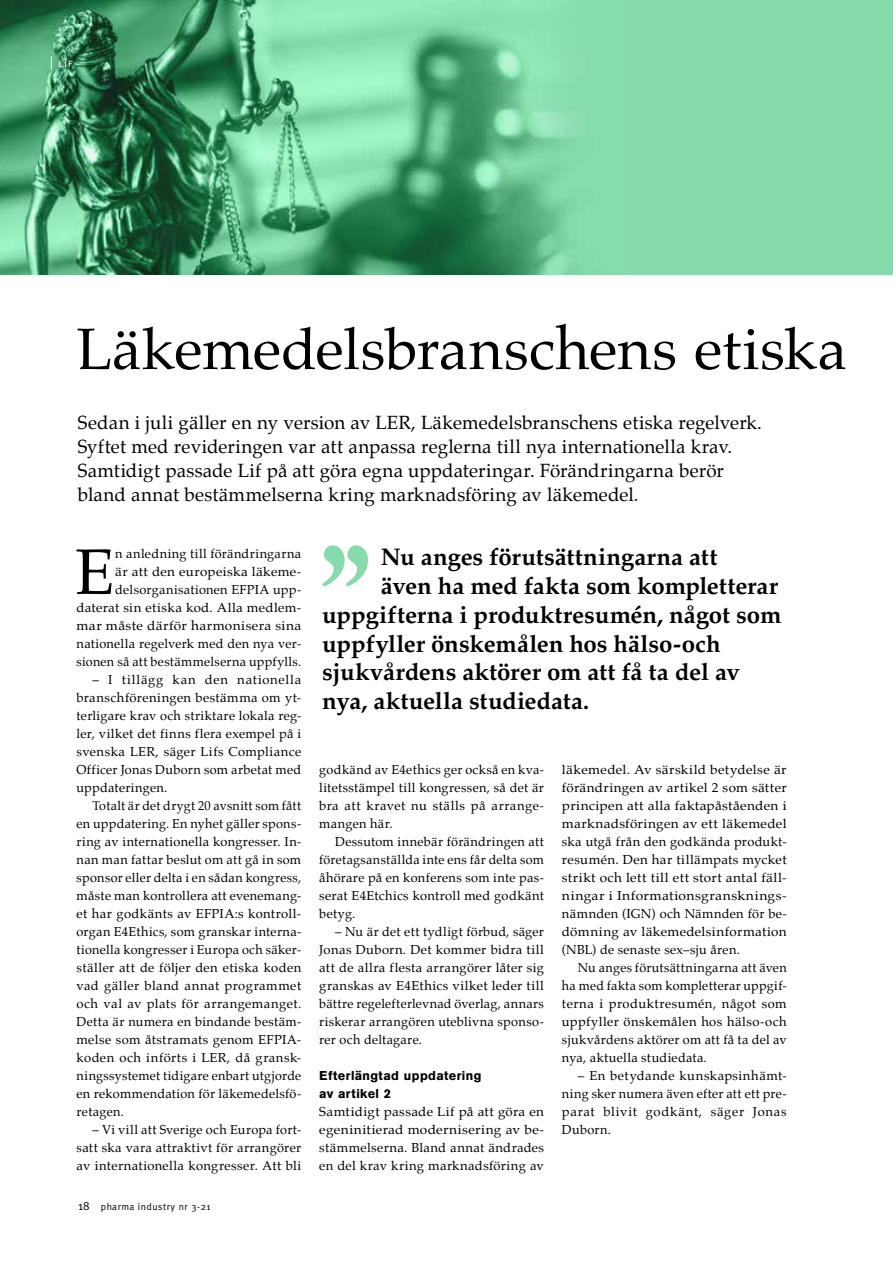
<style>
.page{position:relative;width:893px;height:1263px;background:#fff}
.page>*{position:absolute;margin:0;border:0;box-sizing:border-box;transform-origin:0 0}
.t1{font:64.35px "Palatino";color:#000}
.t2{font:58.5px "Palatino";color:#000}
.t3{font:700 24px "Palatino";letter-spacing:-.005em;color:#000}
.t4{font:18.75px/24px "Palatino";letter-spacing:.01em;color:#000}
.t5{font:13.5px/18px "A Grotesk Bld";letter-spacing:.03em;color:#000}
.t6{font:12.75px/18px "Palatino";letter-spacing:.025em;color:#000;text-align:justify}
.t7{font:12.75px/18px "Palatino";letter-spacing:.025em;color:#000;text-align:justify;scale:1.06 1}
.t8{font:12.75px/18px "Palatino";letter-spacing:.025em;color:#000;text-align:justify;scale:1.05 1}
.t9{font:12px "Meta Caps";color:#fff}
.t10{font:9.75px "Meta";letter-spacing:.055em;color:#000}
.s1{font-size:12px}
</style>
<div class="page">
<div style="left:0;top:0;width:893px;height:274px;background:#85dbac"></div>
<img style="left:0;top:0;width:571px;height:274px">
<svg style="left:51px;top:56px;width:1px;height:13px"></svg>
<svg style="left:322px;top:545px;width:46px;height:41px"></svg>
<p class="t9" style="left:58px;top:56px;width:16px">lif</p>
<h2 class="t2" style="left:77px;top:311px;width:772px">Läkemedelsbranschens etiska</h2>
<p class="t4" style="left:78px;top:413px;width:685px">Sedan i juli gäller en ny version av LER, Läkemedelsbranschens etiska regelverk.<br>Syftet med revideringen var att anpassa reglerna till nya internationella krav.<br>Samtidigt passade Lif på att göra egna uppdateringar. Förändringarna berör bland annat bestämmelserna kring marknadsföring av läkemedel.</p>
<p class="t6" style="left:77px;top:546px;width:226px;text-align:right">n anledning till förändringarna<br>är att den europeiska läkeme&shy;delsorganisationen EFPIA upp&shy;daterat sin etiska kod. Alla medlem&shy;mar måste därför harmonisera sina nationella regelverk med den nya ver&shy;sionen så att bestämmelserna uppfylls.</p>
<p class="t6" style="left:77px;top:672px;width:226px;text-indent:16px">– I tillägg kan den nationella branschföreningen bestämma om yt&shy;terligare krav och striktare lokala reg&shy;ler, vilket det finns flera exempel på i svenska LER, säger Lifs Compliance Officer Jonas Duborn som arbetat med uppdateringen.</p>
<p class="t6" style="left:77px;top:798px;width:226px;text-indent:16px">Totalt är det drygt 20 avsnitt som fått en uppdatering. En nyhet gäller spons&shy;ring av internationella kongresser. In&shy;nan man fattar beslut om att gå in som sponsor eller delta i en sådan kongress, måste man kontrollera att evenemang&shy;et har godkänts av EFPIA:s kontroll&shy;organ E4Ethics, som granskar interna&shy;tionella kongresser i Europa och säker&shy;ställer att de följer den etiska koden vad gäller bland annat programmet och val av plats för arrangemanget.<br>Detta är numera en bindande bestäm&shy;melse som åtstramats genom EFPIA&shy;koden och införts i LER, då gransk&shy;ningssystemet tidigare enbart utgjorde en rekommendation för läkemedelsfö&shy;retagen.</p>
<p class="t6" style="left:77px;top:1122px;width:226px;text-indent:16px">– Vi vill att Sverige och Europa fort&shy;satt ska vara attraktivt för arrangörer av internationella kongresser. Att bli</p>
<h1 class="t1" style="left:75px;top:530px;width:41px">E</h1>
<p class="t10" style="left:78px;top:1201px;width:134px"><span class="s1">18</span> pharma industry nr 3-21</p>
<h3 class="t3" style="left:381px;top:536px;width:338px">Nu anges förutsättningarna att</h3>
<h3 class="t3" style="left:381px;top:565px;width:399px">även ha med fakta som kompletterar</h3>
<h3 class="t3" style="left:322px;top:594px;width:460px">uppgifterna i produktresumén, något som</h3>
<h3 class="t3" style="left:322px;top:623px;width:400px">uppfyller önskemålen hos hälso-och</h3>
<h3 class="t3" style="left:322px;top:652px;width:419px">sjukvårdens aktörer om att få ta del av</h3>
<h3 class="t3" style="left:322px;top:680px;width:268px">nya, aktuella studiedata.</h3>
<p class="t6" style="left:319px;top:762px;width:226px">godkänd av E4ethics ger också en kva&shy;litetsstämpel till kongressen, så det är bra att kravet nu ställs på arrange&shy;mangen här.</p>
<p class="t6" style="left:319px;top:834px;width:226px;text-indent:16px">Dessutom innebär förändringen att företagsanställda inte ens får delta som åhörare på en konferens som inte pas&shy;serat E4Etchics kontroll med godkänt betyg.</p>
<p class="t6" style="left:319px;top:924px;width:226px;text-indent:16px">– Nu är det ett tydligt förbud, säger Jonas Duborn. Det kommer bidra till att de allra flesta arrangörer låter sig granskas av E4Ethics vilket leder till bättre regelefterlevnad överlag, annars riskerar arrangören uteblivna sponso&shy;rer och deltagare.</p>
<p class="t5" style="left:319px;top:1068px;width:164px">Efterlängtad uppdatering av artikel 2</p>
<p class="t8" style="left:319px;top:1104px;width:215px">Samtidigt passade Lif på att göra en egeninitierad modernisering av be&shy;stämmelserna. Bland annat ändrades en del krav kring marknadsföring av</p>
<p class="t7" style="left:562px;top:762px;width:213px">läkemedel. Av särskild betydelse är förändringen av artikel 2 som sätter principen att alla faktapåståenden i marknadsföringen av ett läkemedel ska utgå från den godkända produkt&shy;resumén. Den har tillämpats mycket strikt och lett till ett stort antal fäll&shy;ningar i Informationsgransknings&shy;nämnden (IGN) och Nämnden för be&shy;dömning av läkemedelsinformation (NBL) de senaste sex–sju åren.</p>
<p class="t6" style="left:562px;top:960px;width:226px;text-indent:16px">Nu anges förutsättningarna att även ha med fakta som kompletterar uppgif&shy;terna i produktresumén, något som uppfyller önskemålen hos hälso-och sjukvårdens aktörer om att få ta del av nya, aktuella studiedata.</p>
<p class="t6" style="left:562px;top:1068px;width:226px;text-indent:16px">– En betydande kunskapsinhämt&shy;ning sker numera även efter att ett pre&shy;parat blivit godkänt, säger Jonas Duborn.</p>
</div>
